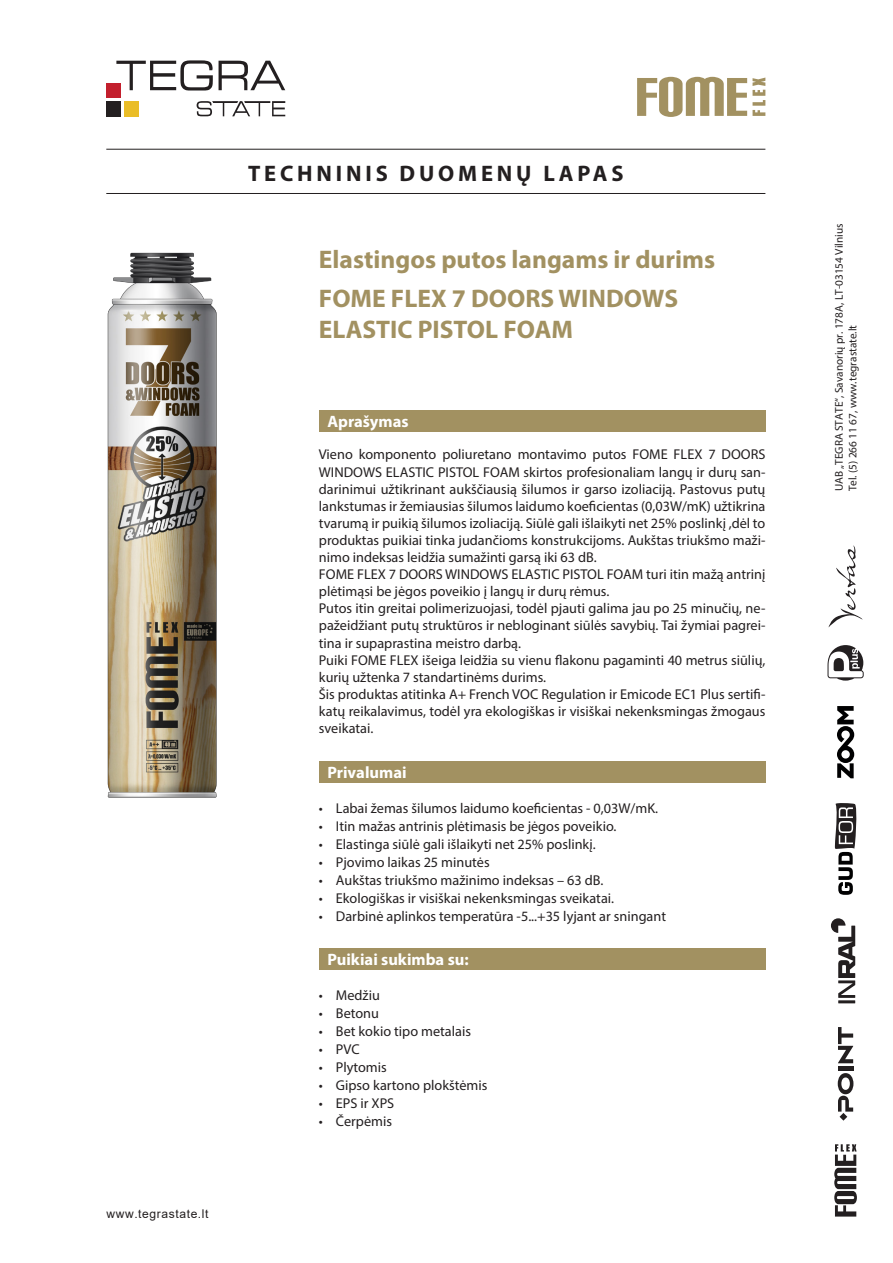
<style>
.page{position:relative;width:893px;height:1263px;background:#fff}
.page>*{position:absolute;margin:0;border:0;box-sizing:border-box;transform-origin:0 0}
.t1{font:700 25.5px/30.6px "Myriad Pro";color:#a29161}
.t2{font:700 22.5px "Myriad Pro";letter-spacing:.17em;color:#231f20}
.t3{font:700 16.5px "Myriad Pro";color:#fff}
.t4{font:14.25px/17.1px "Myriad Pro";color:#231f20;text-align:justify}
.t5{font:12px "Arial";letter-spacing:.05em;color:#231f20}
.t6{font:11.25px/13.5px "Myriad Pro";color:#231f20}
</style>
<div class="page">
<div style="left:107px;top:83px;width:14px;height:15px;background:#c31f2d"></div>
<div style="left:124px;top:101px;width:14px;height:15px;background:#eabd27"></div>
<div style="left:107px;top:101px;width:14px;height:15px;background:#231f20"></div>
<svg style="left:116px;top:60px;width:169px;height:30px"></svg>
<svg style="left:197px;top:101px;width:88px;height:15px"></svg>
<svg style="left:834px;top:1144px;width:23px;height:72px"></svg>
<hr style="left:838px;top:1067px;width:15px;height:4px;background:#231f20">
<svg style="left:838px;top:1027px;width:15px;height:36px"></svg>
<svg style="left:838px;top:1073px;width:15px;height:38px"></svg>
<svg style="left:840px;top:1113px;width:7px;height:7px"></svg>
<svg style="left:827px;top:645px;width:37px;height:36px"></svg>
<svg style="left:828px;top:545px;width:34px;height:82px"></svg>
<hr style="left:838px;top:1000px;width:17px;height:3px;background:#231f20">
<svg style="left:831px;top:918px;width:24px;height:80px"></svg>
<svg style="left:835px;top:803px;width:22px;height:92px"></svg>
<svg style="left:837px;top:706px;width:17px;height:72px"></svg>
<div style="left:319px;top:410px;width:446px;height:22px;background:#a29161"></div>
<div style="left:319px;top:762px;width:446px;height:21px;background:#a29161"></div>
<div style="left:319px;top:949px;width:446px;height:21px;background:#a29161"></div>
<hr style="left:106px;top:193px;width:659px;height:1px;background:#231f20">
<hr style="left:106px;top:149px;width:659px;height:1px;background:#231f20">
<svg style="left:637px;top:77px;width:128px;height:40px"></svg>
<img style="left:107px;top:252px;width:110px;height:546px">
<p class="t5" style="left:106px;top:1205px;width:104px">www.tegrastate.lt</p>
<p class="t2" style="left:248px;top:158px;width:377px">TECHNINIS DUOMENŲ LAPAS</p>
<p class="t1" style="left:319px;top:243px;width:398px">Elastingos putos langams ir durims</p>
<p class="t1" style="left:319px;top:282px;width:361px">FOME FLEX 7 DOORS WINDOWS<br>ELASTIC PISTOL FOAM</p>
<p class="t3" style="left:327px;top:411px;width:83px">Aprašymas</p>
<p class="t4" style="left:319px;top:446px;width:448px">Vieno komponento poliuretano montavimo putos FOME FLEX 7 DOORS WINDOWS ELASTIC PISTOL FOAM skirtos profesionaliam langų ir durų san&shy;darinimui užtikrinant aukščiausią šilumos ir garso izoliaciją. Pastovus putų lankstumas ir žemiausias šilumos laidumo koeficientas (0,03W/mK) užtikrina tvarumą ir puikią šilumos izoliaciją. Siūlė gali išlaikyti net 25% poslinkį ,dėl to produktas puikiai tinka judančioms konstrukcijoms. Aukštas triukšmo maži&shy;nimo indeksas leidžia sumažinti garsą iki 63 dB.</p>
<p class="t4" style="left:319px;top:566px;width:448px">FOME FLEX 7 DOORS WINDOWS ELASTIC PISTOL FOAM turi itin mažą antrinį plėtimąsi be jėgos poveikio į langų ir durų rėmus.</p>
<p class="t4" style="left:319px;top:600px;width:448px">Putos itin greitai polimerizuojasi, todėl pjauti galima jau po 25 minučių, ne&shy;pažeidžiant putų struktūros ir nebloginant siūlės savybių. Tai žymiai pagrei&shy;tina ir supaprastina meistro darbą.</p>
<p class="t4" style="left:319px;top:651px;width:448px">Puiki FOME FLEX išeiga leidžia su vienu flakonu pagaminti 40 metrus siūlių, kurių užtenka 7 standartinėms durims.</p>
<p class="t4" style="left:319px;top:685px;width:448px">Šis produktas atitinka A+ French VOC Regulation ir Emicode EC1 Plus sertifi&shy;katų reikalavimus, todėl yra ekologiškas ir visiškai nekenksmingas žmogaus sveikatai.</p>
<p class="t3" style="left:327px;top:762px;width:81px">Privalumai</p>
<p class="t4" style="left:319px;top:799px;width:341px">• Labai žemas šilumos laidumo koeficientas - 0,03W/mK.</p>
<p class="t4" style="left:319px;top:817px;width:299px">• Itin mažas antrinis plėtimasis be jėgos poveikio.</p>
<p class="t4" style="left:319px;top:835px;width:278px">• Elastinga siūlė gali išlaikyti net 25% poslinkį.</p>
<p class="t4" style="left:319px;top:853px;width:172px">• Pjovimo laikas 25 minutės</p>
<p class="t4" style="left:319px;top:871px;width:286px">• Aukštas triukšmo mažinimo indeksas – 63 dB.</p>
<p class="t4" style="left:319px;top:889px;width:297px">• Ekologiškas ir visiškai nekenksmingas sveikatai.</p>
<p class="t4" style="left:319px;top:907px;width:349px">• Darbinė aplinkos temperatūra -5...+35 lyjant ar sningant</p>
<p class="t3" style="left:327px;top:949px;width:143px">Puikiai sukimba su:</p>
<p class="t4" style="left:319px;top:986px;width:63px">• Medžiu</p>
<p class="t4" style="left:319px;top:1004px;width:62px">• Betonu</p>
<p class="t4" style="left:319px;top:1022px;width:154px">• Bet kokio tipo metalais</p>
<p class="t4" style="left:319px;top:1040px;width:42px">• PVC</p>
<p class="t4" style="left:319px;top:1058px;width:69px">• Plytomis</p>
<p class="t4" style="left:319px;top:1076px;width:170px">• Gipso kartono plokštėmis</p>
<p class="t4" style="left:319px;top:1094px;width:77px">• EPS ir XPS</p>
<p class="t4" style="left:319px;top:1112px;width:75px">• Čerpėmis</p>
<p class="t6" style="left:832px;top:491px;width:269px;rotate:-90deg">UAB „TEGRA STATE“, Savanorių pr. 178A, LT-03154 Vilnius<br>Tel. (5) 266 11 67, www.tegrastate.lt</p>
</div>
